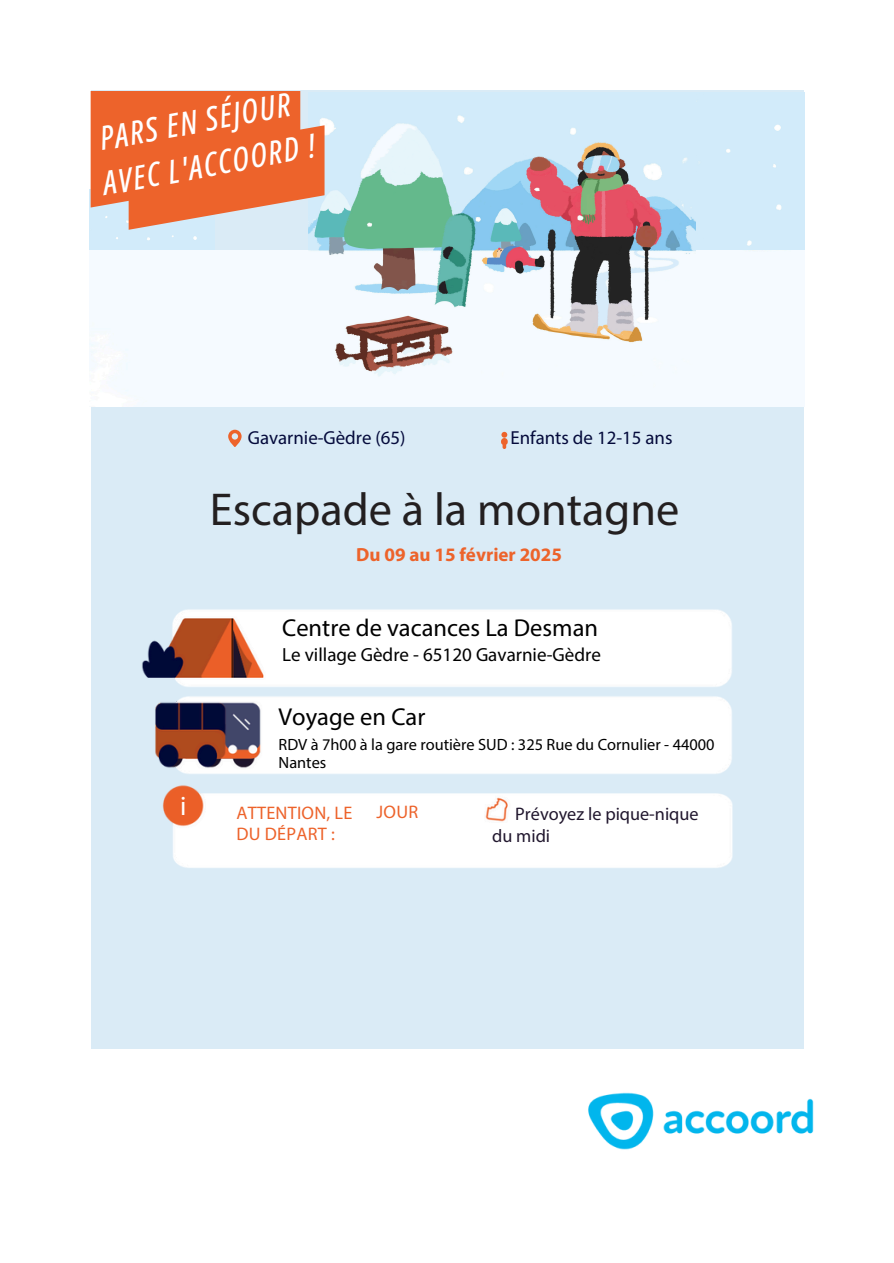
<style>
.page{position:relative;width:894px;height:1263px;background:#fff}
.page>*{position:absolute;margin:0;border:0;box-sizing:border-box;transform-origin:0 0}
.t1{font:46.2px "Myriad Pro";color:#231f20}
.t2{font:italic 500 32.7px "Open Sans Condensed";color:#fff}
.t3{font:27px "Myriad Pro";color:#fff}
.t4{font:24.45px "Myriad Pro";color:#000}
.t5{font:19.05px "Myriad Pro";color:#000}
.t6{font:700 19.05px "Myriad Pro";color:#ed632b}
.t7{font:18.9px "Myriad Pro";color:#040a3b}
.t8{font:18.15px "Myriad Pro";color:#21172e}
.t9{font:18.15px/21.5px "Myriad Pro";letter-spacing:.01em;color:#ed632b}
.t10{font:16.35px/18.3px "Myriad Pro";color:#000}
</style>
<div class="page">
<div style="left:91px;top:91px;width:712px;height:958px;background:#daebf6"></div>
<img style="left:694px;top:92px;width:110px;height:159px">
<svg style="left:228px;top:430px;width:13px;height:17px"></svg>
<svg style="left:501px;top:432px;width:6px;height:17px"></svg>
<img style="left:142px;top:609px;width:591px;height:259px">
<img style="left:89px;top:189px;width:125px;height:62px">
<div style="left:90px;top:251px;width:713px;height:156px;background:#f5faff"></div>
<img style="left:309px;top:115px;width:385px;height:288px">
<svg style="left:91px;top:91px;width:233px;height:139px"></svg>
<img style="left:588px;top:1092px;width:226px;height:58px">
<p class="t2" style="left:96px;top:115px;width:195px;rotate:-10deg">PARS EN SÉJOUR</p>
<p class="t2" style="left:99px;top:160px;width:217px;rotate:-10deg">AVEC L'ACCOORD !</p>
<p class="t7" style="left:248px;top:430px;width:159px">Gavarnie-Gèdre (65)</p>
<p class="t7" style="left:510px;top:430px;width:164px">Enfants de 12-15 ans</p>
<p class="t1" style="left:210px;top:490px;width:470px">Escapade à la montagne</p>
<p class="t6" style="left:356px;top:546px;width:207px">Du 09 au 15 février 2025</p>
<p class="t4" style="left:282px;top:618px;width:317px">Centre de vacances La Desman</p>
<p class="t5" style="left:282px;top:647px;width:320px">Le village Gèdre - 65120 Gavarnie-Gèdre</p>
<p class="t3" style="left:180px;top:795px;width:8px">i</p>
<p class="t4" style="left:278px;top:707px;width:148px">Voyage en Car</p>
<p class="t10" style="left:278px;top:736px;width:437px">RDV à 7h00 à la gare routière SUD : 325 Rue du Cornulier - 44000<br>Nantes</p>
<p class="t9" style="left:236px;top:803px;width:117px">ATTENTION, LE<br>DU DÉPART :</p>
<p class="t9" style="left:376px;top:803px;width:43px">JOUR</p>
<p class="t8" style="left:515px;top:806px;width:185px">Prévoyez le pique-nique</p>
<p class="t8" style="left:492px;top:828px;width:60px">du midi</p>
</div>
